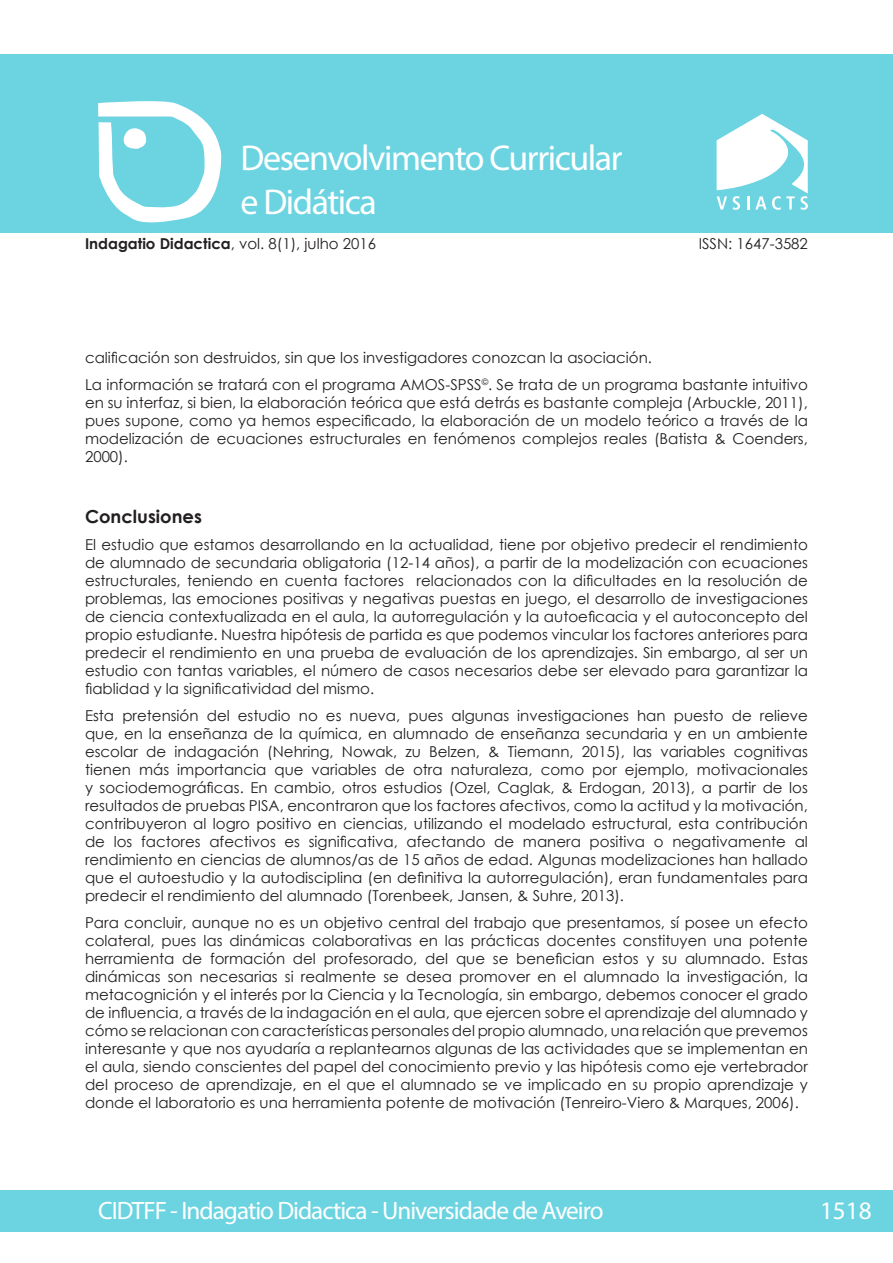
<style>
.page{position:relative;width:893px;height:1263px;background:#fff}
.page>*{position:absolute;margin:0;border:0;box-sizing:border-box;transform-origin:0 0}
.t1{font:36px/43.2px "Myriad Pro";letter-spacing:-.04em;color:#fff}
.t2{font:25.2px "Myriad Pro";letter-spacing:-.04em;color:#fff}
.t3{font:700 18px "Century Gothic";color:#231f20}
.t4{font:15px/18px "Century Gothic";color:#231f20;text-align:justify}
.s1{font-weight:700}
</style>
<div class="page">
<div style="left:0;top:1190px;width:892px;height:41px;background:#6cd4e1"></div>
<div style="left:0;top:54px;width:893px;height:179px;background:#6cd4e1"></div>
<hr style="left:892px;top:1190px;width:1px;height:41px;background:#6cd4e1">
<svg style="left:98px;top:101px;width:124px;height:122px"></svg>
<svg style="left:717px;top:114px;width:91px;height:96px"></svg>
<h1 class="t1" style="left:241px;top:136px;width:384px">Desenvolvimento Curricular e Didática</h1>
<p class="t4" style="left:85px;top:234px;width:293px"><span class="s1">Indagatio Didactica</span>, vol. 8(1), julho 2016</p>
<p class="t4" style="left:699px;top:234px;width:111px">ISSN: 1647-3582</p>
<p class="t4" style="left:85px;top:344px;width:724px;line-height:27px">calificación son destruidos, sin que los investigadores conozcan la asociación.<br>La información se tratará con el programa AMOS-SPSS<sup>©</sup>. Se trata de un programa bastante intuitivo</p>
<p class="t4" style="left:85px;top:393px;width:724px">en su interfaz, si bien, la elaboración teórica que está detrás es bastante compleja (Arbuckle, 2011), pues supone, como ya hemos especificado, la elaboración de un modelo teórico a través de la modelización de ecuaciones estructurales en fenómenos complejos reales (Batista &amp; Coenders, 2000).</p>
<p class="t3" style="left:85px;top:503px;width:118px">Conclusiones</p>
<p class="t4" style="left:85px;top:535px;width:724px">El estudio que estamos desarrollando en la actualidad, tiene por objetivo predecir el rendimiento de alumnado de secundaria obligatoria (12-14 años), a partir de la modelización con ecuaciones estructurales, teniendo en cuenta factores relacionados con la dificultades en la resolución de problemas, las emociones positivas y negativas puestas en juego, el desarrollo de investigaciones de ciencia contextualizada en el aula, la autorregulación y la autoeficacia y el autoconcepto del propio estudiante. Nuestra hipótesis de partida es que podemos vincular los factores anteriores para predecir el rendimiento en una prueba de evaluación de los aprendizajes. Sin embargo, al ser un estudio con tantas variables, el número de casos necesarios debe ser elevado para garantizar la fiablidad y la significatividad del mismo.</p>
<p class="t4" style="left:85px;top:706px;width:724px">Esta pretensión del estudio no es nueva, pues algunas investigaciones han puesto de relieve que, en la enseñanza de la química, en alumnado de enseñanza secundaria y en un ambiente escolar de indagación (Nehring, Nowak, zu Belzen, &amp; Tiemann, 2015), las variables cognitivas tienen más importancia que variables de otra naturaleza, como por ejemplo, motivacionales y sociodemográficas. En cambio, otros estudios (Ozel, Caglak, &amp; Erdogan, 2013), a partir de los resultados de pruebas PISA, encontraron que los factores afectivos, como la actitud y la motivación, contribuyeron al logro positivo en ciencias, utilizando el modelado estructural, esta contribución de los factores afectivos es significativa, afectando de manera positiva o negativamente al rendimiento en ciencias de alumnos/as de 15 años de edad. Algunas modelizaciones han hallado que el autoestudio y la autodisciplina (en definitiva la autorregulación), eran fundamentales para predecir el rendimiento del alumnado (Torenbeek, Jansen, &amp; Suhre, 2013).</p>
<p class="t4" style="left:85px;top:913px;width:724px">Para concluir, aunque no es un objetivo central del trabajo que presentamos, sí posee un efecto colateral, pues las dinámicas colaborativas en las prácticas docentes constituyen una potente herramienta de formación del profesorado, del que se benefician estos y su alumnado. Estas dinámicas son necesarias si realmente se desea promover en el alumnado la investigación, la metacognición y el interés por la Ciencia y la Tecnología, sin embargo, debemos conocer el grado de influencia, a través de la indagación en el aula, que ejercen sobre el aprendizaje del alumnado y cómo se relacionan con características personales del propio alumnado, una relación que prevemos interesante y que nos ayudaría a replantearnos algunas de las actividades que se implementan en el aula, siendo conscientes del papel del conocimiento previo y las hipótesis como eje vertebrador del proceso de aprendizaje, en el que el alumnado se ve implicado en su propio aprendizaje y donde el laboratorio es una herramienta potente de motivación (Tenreiro-Viero &amp; Marques, 2006).</p>
<h2 class="t2" style="left:98px;top:1194px;width:507px">CIDTFF - Indagatio Didactica - Universidade de Aveiro</h2>
<h2 class="t2" style="left:820px;top:1194px;width:53px">1518</h2>
</div>
